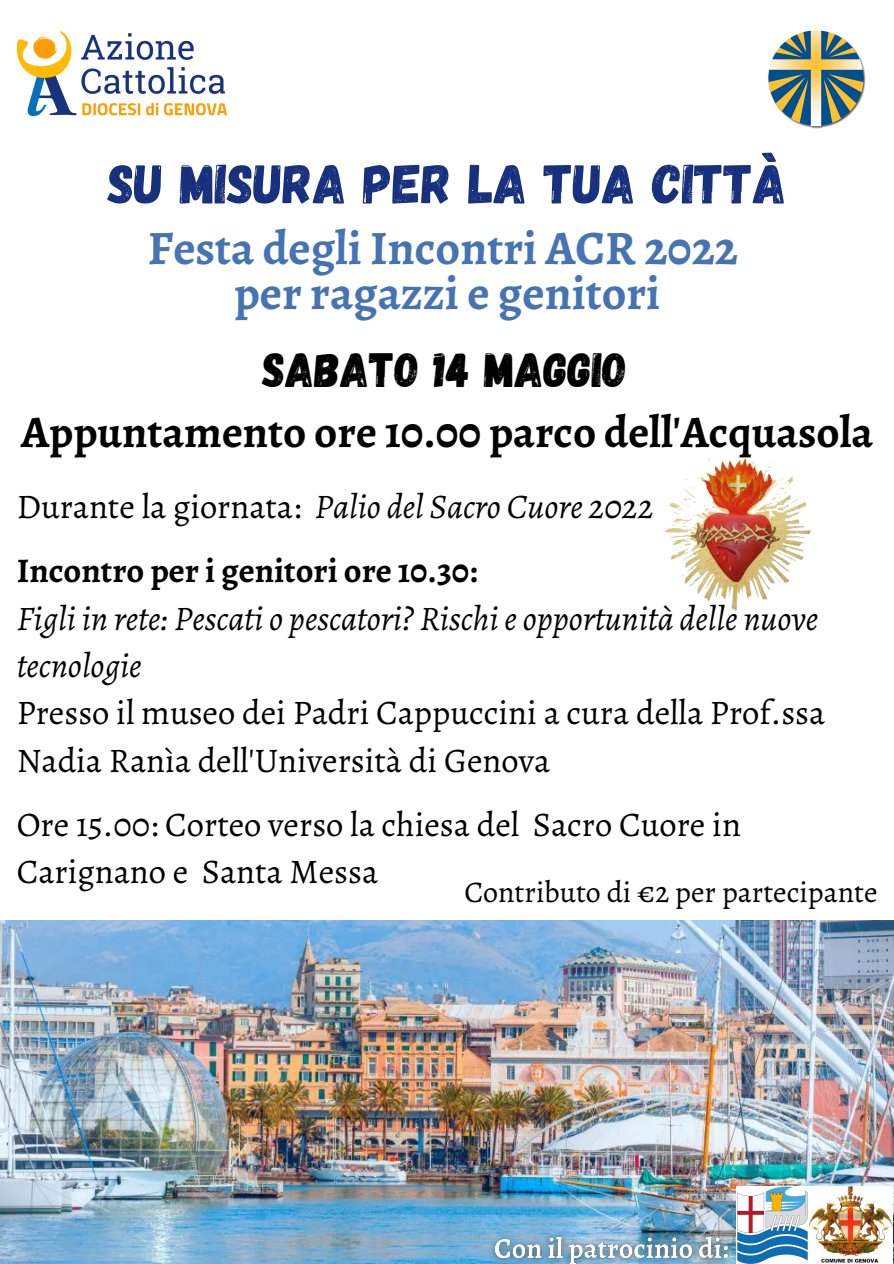
<style>
.page{position:relative;width:894px;height:1264px;background:#fff}
.page>*{position:absolute;margin:0;border:0;box-sizing:border-box;transform-origin:0 0}
.t1{font:55.5px "Gagalin";color:#18317f}
.t2{font:700 48px "Alegreya";color:#4573b3}
.t3{font:48px "Gagalin";color:#000}
.t4{font:700 45px "Alegreya";color:#000}
.t5{font:34.5px/47.2px "Alegreya";color:#000}
.t6{font:italic 34.5px/47.2px "Alegreya";color:#000}
.t7{font:700 34.5px "Alegreya";color:#000}
.t8{font:30px "Alegreya";color:#000}
.s1{font-style:normal}
</style>
<div class="page">
<img style="left:0;top:920px;width:893px;height:343px">
<img style="left:736px;top:1186px;width:156px;height:77px">
<img style="left:664px;top:458px;width:147px;height:153px">
<img style="left:768px;top:30px;width:97px;height:98px">
<img style="left:17px;top:31px;width:210px;height:85px">
<img style="left:481px;top:1215px;width:260px;height:48px">
<p class="t1" style="left:108px;top:148px;width:680px">SU MISURA PER LA TUA CITTÀ</p>
<p class="t2" style="left:148px;top:215px;width:591px">Festa degli Incontri ACR 2022</p>
<p class="t2" style="left:234px;top:260px;width:427px">per ragazzi e genitori</p>
<p class="t3" style="left:262px;top:339px;width:366px">SABATO 14 MAGGIO</p>
<p class="t4" style="left:21px;top:402px;width:853px">Appuntamento ore 10.00 parco dell'Acquasola</p>
<p class="t6" style="left:17px;top:483px;width:638px"><span class="s1">Durante la giornata:</span> Palio del Sacro Cuore 2022</p>
<p class="t7" style="left:17px;top:547px;width:462px">Incontro per i genitori ore 10.30:</p>
<p class="t6" style="left:17px;top:594px;width:802px">Figli in rete: Pescati o pescatori? Rischi e opportunità delle nuove tecnologie</p>
<p class="t5" style="left:17px;top:689px;width:809px">Presso il museo dei Padri Cappuccini a cura della Prof.ssa<br>Nadia Ranìa dell'Università di Genova</p>
<p class="t5" style="left:17px;top:800px;width:725px">Ore 15.00: Corteo verso la chiesa del Sacro Cuore in<br>Carignano e Santa Messa</p>
<p class="t8" style="left:464px;top:871px;width:414px">Contributo di €2 per partecipante</p>
</div>
